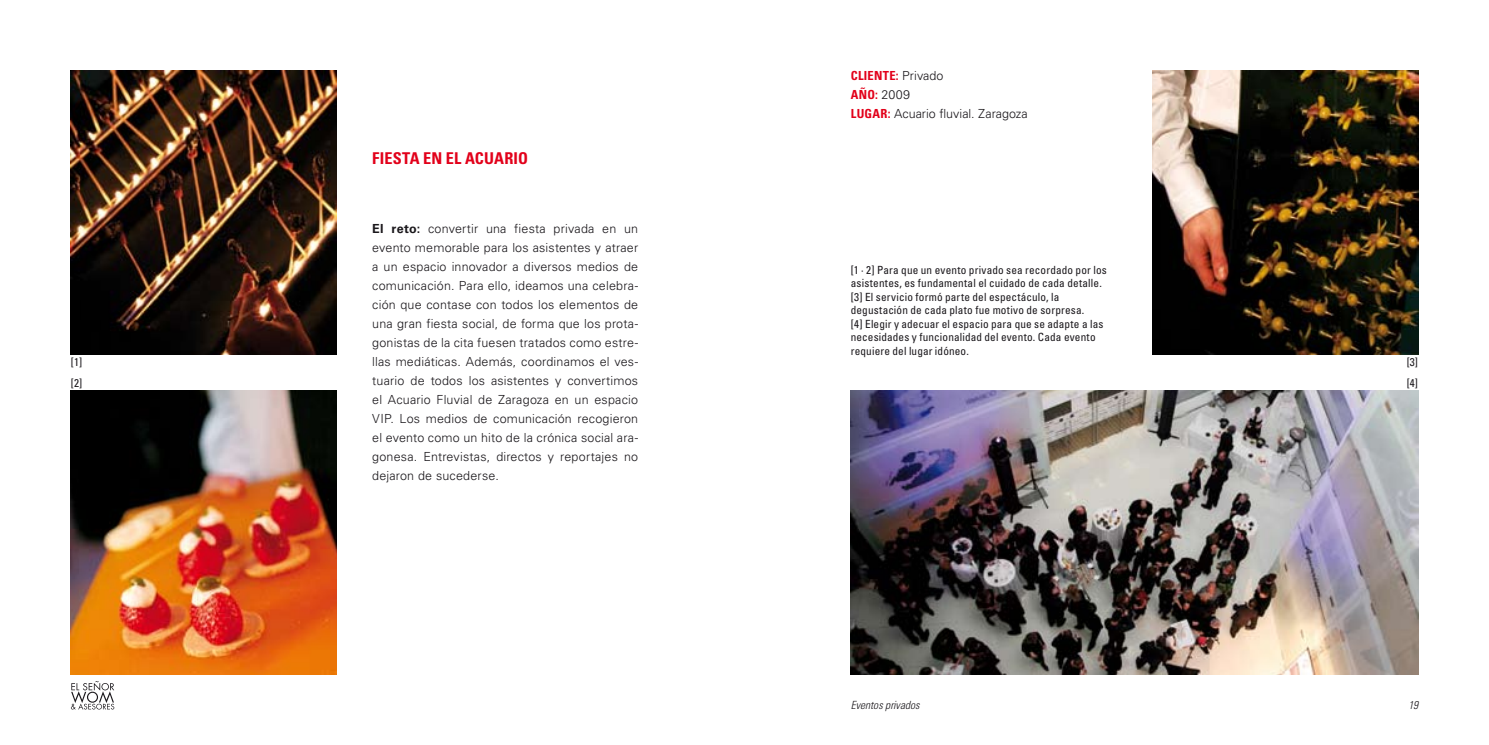
<style>
.page{position:relative;width:1489px;height:745px;background:#fff}
.page>*{position:absolute;margin:0;border:0;box-sizing:border-box;transform-origin:0 0}
.t1{font:700 condensed 16.25px "Univers LT Std";letter-spacing:.01em;color:#e2001a}
.t2{font:300 12.5px/19px "Univers LT Std";letter-spacing:.01em;color:#1a171b}
.t3{font:condensed 11.25px/13.5px "Univers LT Std";letter-spacing:.01em;color:#1a171b}
.t4{font:italic 300 condensed 11.25px "Univers LT Std";color:#1a171b}
.s1{font-weight:700;font-stretch:condensed;color:#e2001a}
.s2{font-weight:700}
</style>
<div class="page">
<svg style="left:71px;top:681px;width:43px;height:28px"></svg>
<img style="left:1152px;top:71px;width:265px;height:283px">
<img style="left:850px;top:390px;width:567px;height:283px">
<img style="left:71px;top:390px;width:266px;height:283px">
<img style="left:71px;top:71px;width:266px;height:283px">
<h1 class="t1" style="left:372px;top:148px;width:155px">FIESTA EN EL ACUARIO</h1>
<p class="t2" style="left:850px;top:66px;width:178px"><span class="s1">CLIENTE:</span> Privado<br><span class="s1">AÑO:</span> 2009<br><span class="s1">LUGAR:</span> Acuario fluvial. Zaragoza</p>
<p class="t2" style="left:372px;top:218px;width:267px;text-align:justify"><span class="s2">El reto:</span> convertir una fiesta privada en un evento memorable para los asistentes y atraer a un espacio innovador a diversos medios de comunicación. Para ello, ideamos una celebra&shy;ción que contase con todos los elementos de una gran fiesta social, de forma que los prota&shy;gonistas de la cita fuesen tratados como estre&shy;llas mediáticas. Además, coordinamos el ves&shy;tuario de todos los asistentes y convertimos el Acuario Fluvial de Zaragoza en un espacio VIP. Los medios de comunicación recogieron el evento como un hito de la crónica social ara&shy;gonesa. Entrevistas, directos y reportajes no dejaron de sucederse.</p>
<p class="t3" style="left:850px;top:262px;width:257px">[1 · 2] Para que un evento privado sea recordado por los asistentes, es fundamental el cuidado de cada detalle. [3] El servicio formó parte del espectáculo, la degustación de cada plato fue motivo de sorpresa.<br>[4] Elegir y adecuar el espacio para que se adapte a las necesidades y funcionalidad del evento. Cada evento requiere del lugar idóneo.</p>
<p class="t3" style="left:71px;top:352px;width:13px;line-height:20.1px">[1] [2]</p>
<p class="t3" style="left:1406px;top:352px;width:13px;line-height:20.1px">[3] [4]</p>
<p class="t4" style="left:850px;top:698px;width:70px">Eventos privados</p>
<p class="t4" style="left:1408px;top:698px;width:11px">19</p>
</div>
